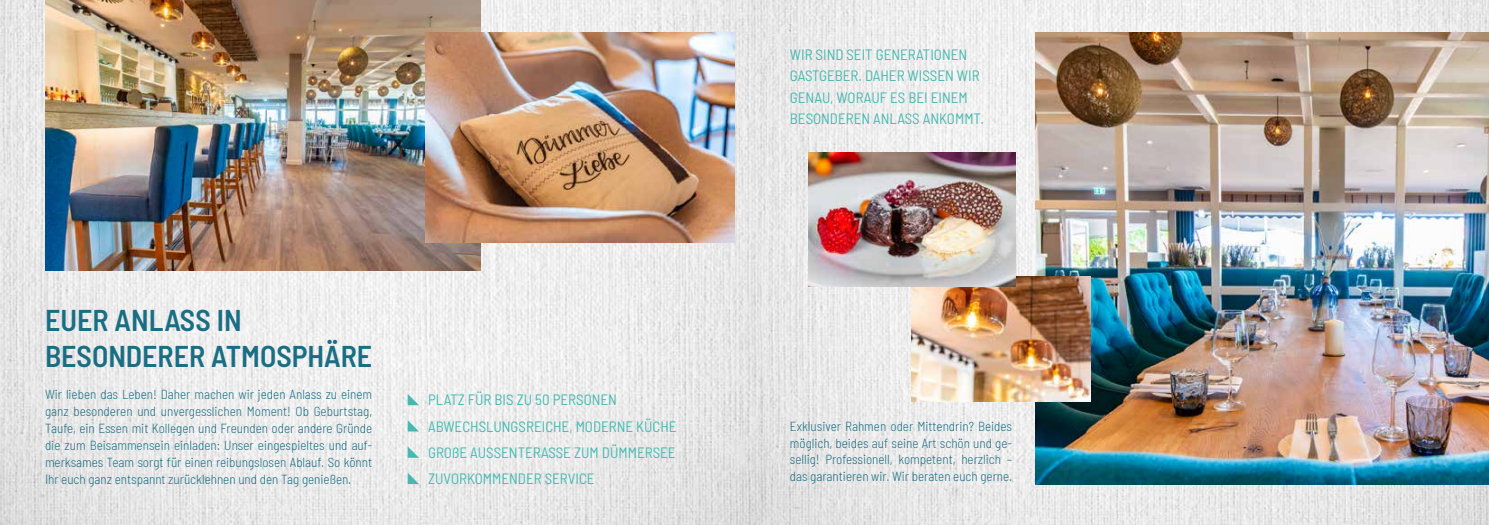
<style>
.page{position:relative;width:1489px;height:525px;background:#fff}
.page>*{position:absolute;margin:0;border:0;box-sizing:border-box;transform-origin:0 0}
.t1{font:600 semi-condensed 30px/36px "Barlow";color:#1a6e84}
.t2{font:semi-condensed 15px/26.2px "Barlow";color:#48b9b1}
.t3{font:300 semi-condensed 13.12px/16.9px "Barlow";color:#1a6e84;text-align:justify}
</style>
<div class="page">
<img style="left:766px;top:0;width:722px;height:524px">
<img style="left:0;top:0;width:766px;height:524px">
<img style="left:1035px;top:33px;width:453px;height:451px">
<img style="left:45px;top:0;width:435px;height:270px">
<img style="left:911px;top:276px;width:179px;height:125px">
<img style="left:808px;top:152px;width:207px;height:134px">
<svg style="left:407px;top:393px;width:12px;height:12px"></svg>
<svg style="left:407px;top:420px;width:12px;height:11px"></svg>
<svg style="left:407px;top:446px;width:12px;height:11px"></svg>
<svg style="left:407px;top:472px;width:12px;height:12px"></svg>
<img style="left:425px;top:33px;width:309px;height:209px">
<h1 class="t1" style="left:45px;top:300px;width:329px">EUER ANLASS IN<br>BESONDERER ATMOSPHÄRE</h1>
<p class="t3" style="left:45px;top:385px;width:329px">Wir lieben das Leben! Daher machen wir jeden Anlass zu einem ganz besonderen und unvergesslichen Moment! Ob Geburtstag, Taufe, ein Essen mit Kollegen und Freunden oder andere Gründe die zum Beisammensein einladen: Unser eingespieltes und auf&shy;merksames Team sorgt für einen reibungslosen Ablauf. So könnt Ihr euch ganz entspannt zurücklehnen und den Tag genießen.</p>
<p class="t2" style="left:428px;top:385px;width:250px">PLATZ FÜR BIS ZU 50 PERSONEN<br>ABWECHSLUNGSREICHE, MODERNE KÜCHE<br>GROßE AUSSENTERASSE ZUM DÜMMERSEE<br>ZUVORKOMMENDER SERVICE</p>
<p class="t2" style="left:789px;top:43px;width:195px;line-height:21.2px">WIR SIND SEIT GENERATIONEN<br>GASTGEBER. DAHER WISSEN WIR<br>GENAU, WORAUF ES BEI EINEM<br>BESONDEREN ANLASS ANKOMMT.</p>
<p class="t3" style="left:789px;top:416px;width:224px">Exklusiver Rahmen oder Mittendrin? Beides möglich, beides auf seine Art schön und ge&shy;sellig! Professionell, kompetent, herzlich – das garantieren wir. Wir beraten euch gerne.</p>
</div>
